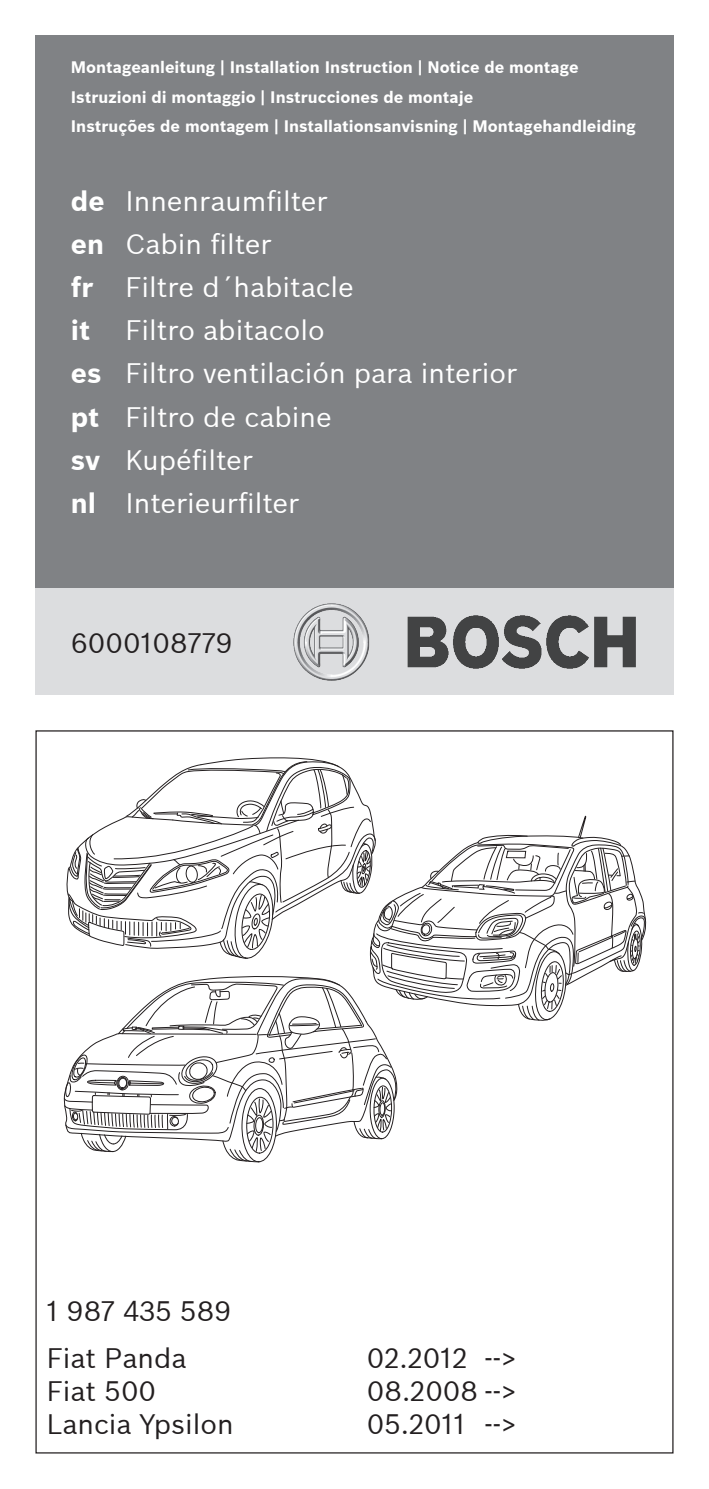
<style>
.page{position:relative;width:709px;height:1489px;background:#fff}
.page>*{position:absolute;margin:0;border:0;box-sizing:border-box;transform-origin:0 0}
.t1{font:27.5px/43px "Bosch Sans LF";color:#fff}
.t2{font:27.5px/47.2px "Bosch Sans LF";color:#231f20}
.t3{font:700 16.25px/29.5px "Bosch Sans LF";color:#fff}
.s1{font-weight:700}
</style>
<div class="page">
<div style="left:35px;top:35px;width:638px;height:553px;background:#808285"></div>
<div style="left:35px;top:588px;width:638px;height:106px;background:#dcdddf"></div>
<img style="left:293px;top:603px;width:343px;height:78px">
<svg style="left:63px;top:757px;width:584px;height:405px"></svg>
<p class="t3" style="left:71px;top:53px;width:566px">Montageanleitung | Installation Instruction | Notice de montage<br>Istruzioni di montaggio | Instrucciones de montaje<br>Instruções de montagem | Installationsanvisning | Montagehandleiding</p>
<h1 class="t1" style="left:71px;top:180px;width:284px"><span class="s1">de</span> Innenraumfilter <span class="s1">en</span> Cabin filter<br><span class="s1">fr</span> Filtre d´habitacle <span class="s1">it</span></h1>
<h1 class="t1" style="left:71px;top:309px;width:448px;text-indent:55px">Filtro abitacolo<br><span class="s1">es</span> Filtro ventilación para interior <span class="s1">pt</span> Filtro de cabine<br><span class="s1">sv</span> Kupéfilter<br><span class="s1">nl</span> Interieurfilter</h1>
<h1 class="t2" style="left:71px;top:619px;width:163px">6000108779</h1>
<h1 class="t2" style="left:47px;top:1286px;width:186px">1 987 435 589<br>Fiat Panda</h1>
<h1 class="t2" style="left:367px;top:1333px;width:151px">02.2012 --&gt;</h1>
<h1 class="t2" style="left:47px;top:1366px;width:111px">Fiat 500</h1>
<h1 class="t2" style="left:367px;top:1366px;width:151px">08.2008 --&gt;</h1>
<h1 class="t2" style="left:47px;top:1399px;width:189px">Lancia Ypsilon</h1>
<h1 class="t2" style="left:367px;top:1399px;width:151px">05.2011 --&gt;</h1>
</div>
